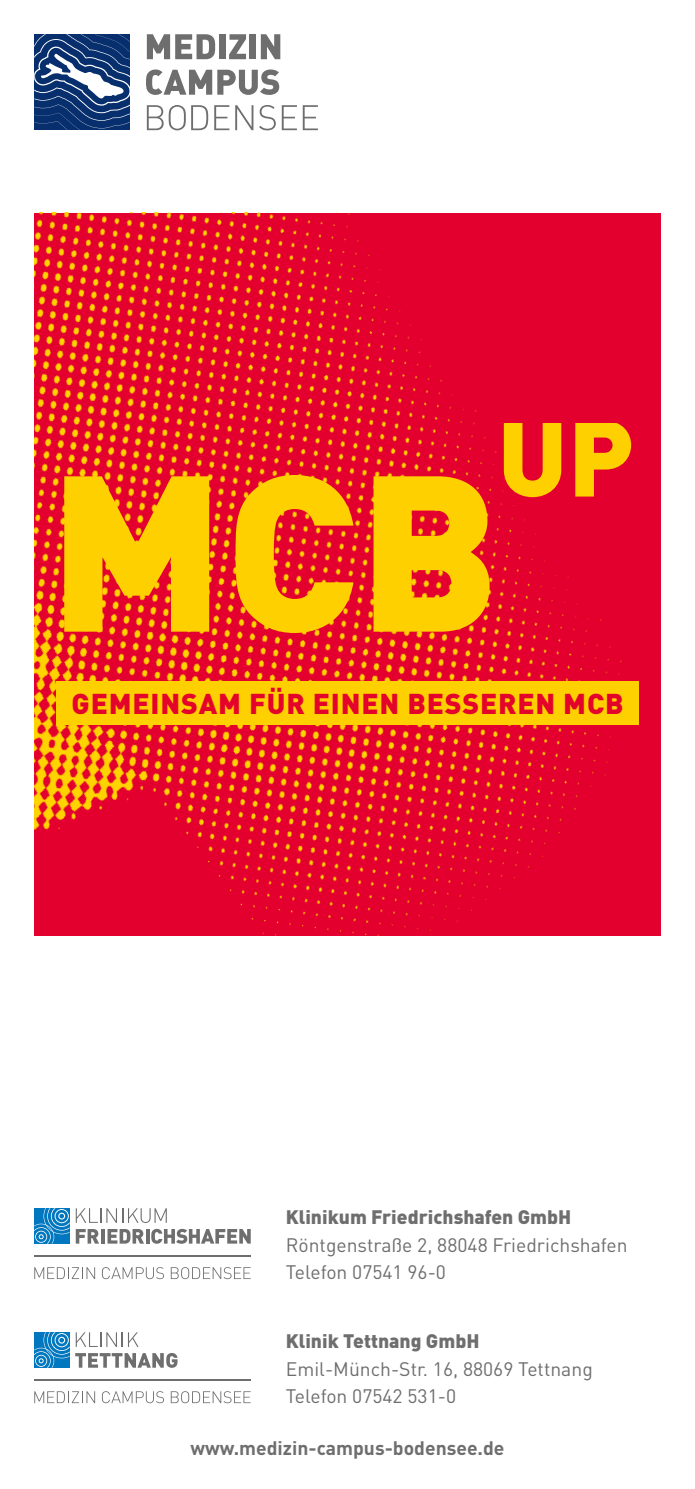
<style>
.page{position:relative;width:695px;height:1489px;background:#fff}
.page>*{position:absolute;margin:0;border:0;box-sizing:border-box;transform-origin:0 0}
.t1{font:900 218px "DIN";color:#ffd000}
.t2{font:900 106.25px "DIN";color:#ffd000}
.t3{font:900 28.25px "DIN";letter-spacing:.03em;color:#e4032b}
.t4{font:19.25px/27.5px "DIN";color:#6e6e6e}
.t5{font:900 19.25px "DIN";color:#6e6e6e}
.t6{font:700 19.25px "DIN";color:#6e6e6e}
</style>
<div class="page">
<svg style="left:147px;top:34px;width:68px;height:25px"></svg>
<div style="left:219px;top:34px;width:6px;height:25px;background:#6e6e6e"></div>
<svg style="left:229px;top:34px;width:17px;height:25px"></svg>
<div style="left:249px;top:34px;width:7px;height:25px;background:#6e6e6e"></div>
<svg style="left:261px;top:34px;width:19px;height:25px"></svg>
<svg style="left:146px;top:69px;width:133px;height:26px"></svg>
<svg style="left:147px;top:105px;width:61px;height:25px"></svg>
<svg style="left:214px;top:105px;width:15px;height:25px"></svg>
<svg style="left:235px;top:105px;width:18px;height:25px"></svg>
<svg style="left:259px;top:105px;width:17px;height:25px"></svg>
<svg style="left:282px;top:105px;width:15px;height:25px"></svg>
<svg style="left:303px;top:105px;width:15px;height:25px"></svg>
<svg style="left:34px;top:34px;width:96px;height:96px;background:#345487"></svg>
<svg style="left:34px;top:1208px;width:36px;height:35px"></svg>
<svg style="left:76px;top:1208px;width:91px;height:14px"></svg>
<svg style="left:76px;top:1229px;width:23px;height:14px"></svg>
<hr style="left:101px;top:1228px;width:3px;height:15px;background:#6e6e6e">
<svg style="left:107px;top:1229px;width:37px;height:14px"></svg>
<hr style="left:146px;top:1228px;width:3px;height:15px;background:#6e6e6e">
<svg style="left:151px;top:1228px;width:100px;height:15px"></svg>
<hr style="left:34px;top:1255px;width:217px;height:1px;background:#6e6e6e">
<svg style="left:34px;top:1267px;width:61px;height:11px"></svg>
<svg style="left:102px;top:1267px;width:62px;height:11px"></svg>
<svg style="left:171px;top:1267px;width:79px;height:11px"></svg>
<svg style="left:34px;top:1332px;width:143px;height:35px"></svg>
<hr style="left:34px;top:1379px;width:217px;height:1px;background:#6e6e6e">
<svg style="left:34px;top:1391px;width:61px;height:11px"></svg>
<svg style="left:102px;top:1391px;width:62px;height:11px"></svg>
<svg style="left:171px;top:1391px;width:79px;height:11px"></svg>
<img style="left:34px;top:213px;width:626px;height:722px">
<div style="left:56px;top:681px;width:583px;height:43px;background:#ffd000"></div>
<h1 class="t1" style="left:49px;top:407px;width:453px">MCB</h1>
<h2 class="t2" style="left:497px;top:387px;width:138px">UP</h2>
<h3 class="t3" style="left:72px;top:685px;width:553px">GEMEINSAM FÜR EINEN BESSEREN MCB</h3>
<p class="t5" style="left:286px;top:1203px;width:287px">Klinikum Friedrichshafen GmbH</p>
<p class="t4" style="left:286px;top:1230px;width:343px">Röntgenstraße 2, 88048 Friedrichshafen<br>Telefon 07541 96-0</p>
<p class="t5" style="left:286px;top:1327px;width:195px">Klinik Tettnang GmbH</p>
<p class="t4" style="left:286px;top:1354px;width:308px">Emil-Münch-Str. 16, 88069 Tettnang<br>Telefon 07542 531-0</p>
<p class="t6" style="left:190px;top:1434px;width:315px">www.medizin-campus-bodensee.de</p>
</div>
